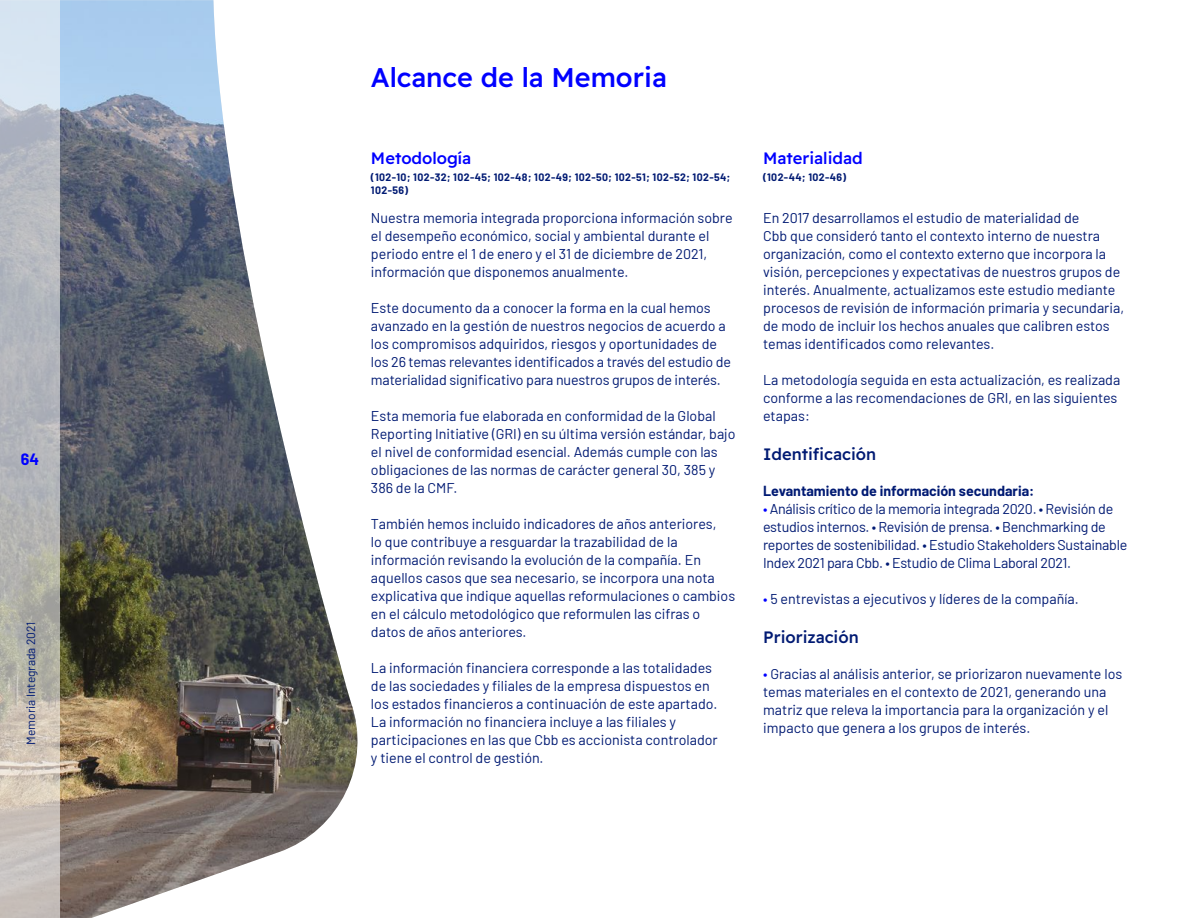
<style>
.page{position:relative;width:1188px;height:918px;background:#fff}
.page>*{position:absolute;margin:0;border:0;box-sizing:border-box;transform-origin:0 0}
.t1{font:500 27px "Readex Pro";color:#00f}
.t2{font:500 16.5px "Readex Pro";color:#001a73}
.t3{font:500 16.5px "Readex Pro";color:#00f}
.t4{font:700 16.05px "Barlow";color:#00f}
.t5{font:14.25px/18px "Barlow";color:#001a73}
.t6{font:14.25px/18px "Barlow";letter-spacing:-.02em;color:#001a73}
.t7{font:700 14.25px "Barlow";color:#001a73}
.t8{font:12px "Barlow";color:#001a73}
.t9{font:700 10.5px/12.6px "Barlow";letter-spacing:.04em;color:#001a73}
.s1{color:#00f}
</style>
<div class="page">
<img style="left:60px;top:0;width:298px;height:918px">
<svg style="left:0;top:0;width:60px;height:918px;background:#bdbebe"></svg>
<p class="t4" style="left:21px;top:448px;width:20px">64</p>
<p class="t8" style="left:22px;top:745px;width:125px;rotate:-90deg">Memoria Integrada 2021</p>
<h1 class="t1" style="left:371px;top:62px;width:297px">Alcance de la Memoria</h1>
<p class="t3" style="left:371px;top:148px;width:102px">Metodología</p>
<p class="t3" style="left:763px;top:148px;width:101px">Materialidad</p>
<p class="t9" style="left:371px;top:170px;width:361px">(102-10; 102-32; 102-45; 102-48; 102-49; 102-50; 102-51; 102-52; 102-54;<br>102-56)</p>
<p class="t9" style="left:763px;top:170px;width:85px">(102-44; 102-46)</p>
<p class="t5" style="left:371px;top:208px;width:363px">Nuestra memoria integrada proporciona información sobre el desempeño económico, social y ambiental durante el periodo entre el 1 de enero y el 31 de diciembre de 2021, información que disponemos anualmente.</p>
<p class="t5" style="left:371px;top:298px;width:362px">Este documento da a conocer la forma en la cual hemos avanzado en la gestión de nuestros negocios de acuerdo a los compromisos adquiridos, riesgos y oportunidades de los 26 temas relevantes identificados a través del estudio de materialidad significativo para nuestros grupos de interés.</p>
<p class="t5" style="left:371px;top:406px;width:366px">Esta memoria fue elaborada en conformidad de la Global Reporting Initiative (GRI) en su última versión estándar, bajo el nivel de conformidad esencial. Además cumple con las obligaciones de las normas de carácter general 30, 385 y 386 de la CMF.</p>
<p class="t5" style="left:371px;top:514px;width:366px">También hemos incluido indicadores de años anteriores,<br>lo que contribuye a resguardar la trazabilidad de la información revisando la evolución de la compañía. En aquellos casos que sea necesario, se incorpora una nota explicativa que indique aquellas reformulaciones o cambios en el cálculo metodológico que reformulen las cifras o datos de años anteriores.</p>
<p class="t5" style="left:371px;top:658px;width:348px">La información financiera corresponde a las totalidades de las sociedades y filiales de la empresa dispuestos en los estados financieros a continuación de este apartado.<br>La información no financiera incluye a las filiales y participaciones en las que Cbb es accionista controlador y tiene el control de gestión.</p>
<p class="t5" style="left:763px;top:208px;width:363px">En 2017 desarrollamos el estudio de materialidad de<br>Cbb que consideró tanto el contexto interno de nuestra organización, como el contexto externo que incorpora la visión, percepciones y expectativas de nuestros grupos de interés. Anualmente, actualizamos este estudio mediante procesos de revisión de información primaria y secundaria, de modo de incluir los hechos anuales que calibren estos temas identificados como relevantes.</p>
<p class="t5" style="left:763px;top:370px;width:359px">La metodología seguida en esta actualización, es realizada conforme a las recomendaciones de GRI, en las siguientes etapas:</p>
<p class="t2" style="left:763px;top:445px;width:115px">Identificación</p>
<p class="t7" style="left:763px;top:480px;width:273px">Levantamiento de información secundaria:</p>
<p class="t6" style="left:763px;top:499px;width:366px"><span class="s1">•</span> Análisis crítico de la memoria integrada 2020. • Revisión de estudios internos. • Revisión de prensa. • Benchmarking de reportes de sostenibilidad. • Estudio Stakeholders Sustainable Index 2021 para Cbb. • Estudio de Clima Laboral 2021.</p>
<p class="t5" style="left:763px;top:589px;width:317px"><span class="s1">•</span> 5 entrevistas a ejecutivos y líderes de la compañía.</p>
<p class="t2" style="left:763px;top:628px;width:97px">Priorización</p>
<p class="t5" style="left:763px;top:664px;width:361px"><span class="s1">•</span> Gracias al análisis anterior, se priorizaron nuevamente los temas materiales en el contexto de 2021, generando una matriz que releva la importancia para la organización y el impacto que genera a los grupos de interés.</p>
</div>
